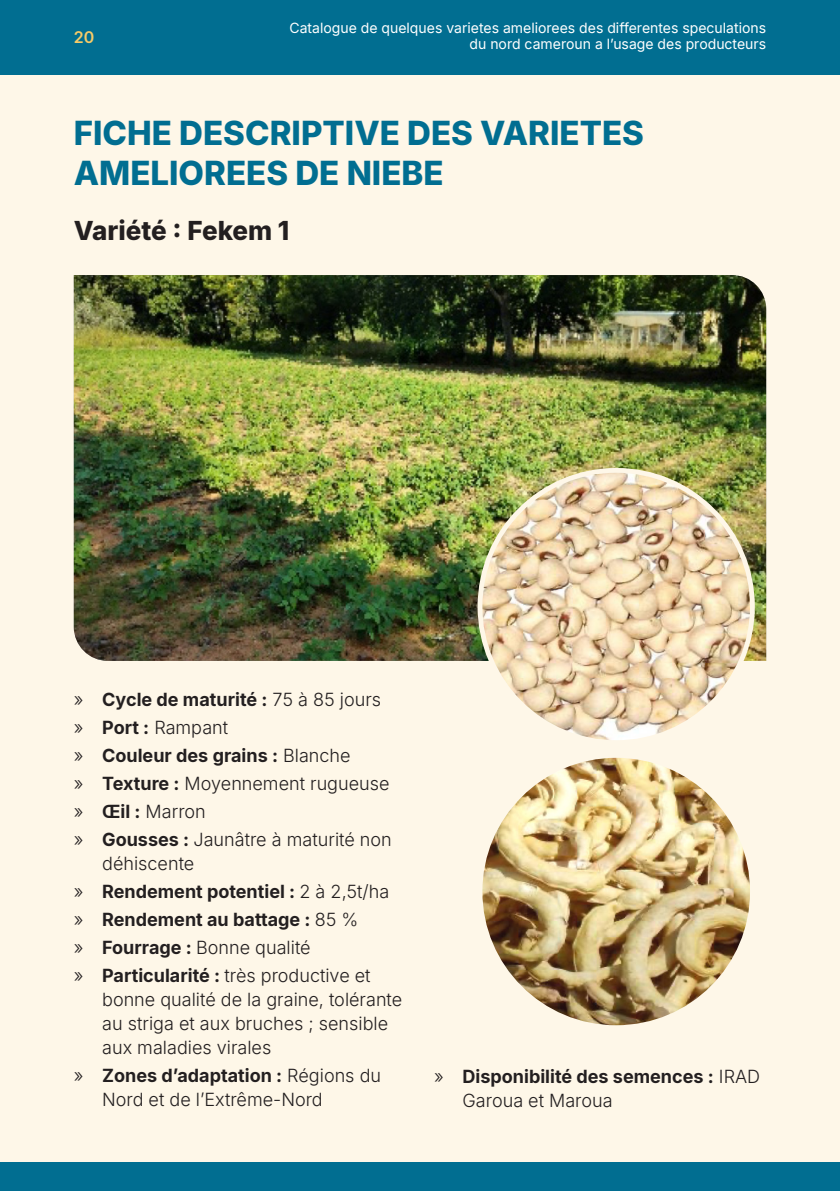
<style>
.page{position:relative;width:840px;height:1191px;background:#fff}
.page>*{position:absolute;margin:0;border:0;box-sizing:border-box;transform-origin:0 0}
.HEADER_0{font:800 33px/39.6px "Inter";color:#016e91}
.HEADER_1{font:800 26px "Inter";color:#231f20}
.t1{font:300 18px/24px "Inter";color:#231f20}
.t2{font:700 18px/24px "Inter";color:#231f20}
.t3{font:600 16px "Inter";color:#f7cb68}
.t4{font:14px/16.8px "Inter";color:#fff;text-align:right}
.s1{font-weight:300}
.s2{font-weight:700}
</style>
<div class="page">
<div style="left:0;top:0;width:839px;height:1191px;background:#fef7e8"></div>
<div style="left:0;top:0;width:839px;height:75px;background:#016e91"></div>
<div style="left:0;top:1162px;width:839px;height:29px;background:#016e91"></div>
<img style="left:74px;top:275px;width:691px;height:386px">
<img style="left:479px;top:470px;width:273px;height:272px;border-radius:136px">
<img style="left:479px;top:755px;width:273px;height:272px;border-radius:136px">
<p class="t3" style="left:74px;top:25px;width:22px">20</p>
<p class="t4" style="left:289px;top:19px;width:478px">Catalogue de quelques varietes ameliorees des differentes speculations du nord cameroun a l’usage des producteurs</p>
<p class="HEADER_0" style="left:74px;top:113px;width:571px">FICHE DESCRIPTIVE DES VARIETES<br>AMELIOREES DE NIEBE</p>
<p class="HEADER_1" style="left:74px;top:211px;width:217px">Variété : Fekem 1</p>
<p class="t2" style="left:74px;top:687px;width:309px"><span class="s1">»</span> Cycle de maturité : <span class="s1">75 à 85 jours</span></p>
<p class="t1" style="left:74px;top:715px;width:156px">» <span class="s2">Port :</span> Rampant</p>
<p class="t2" style="left:74px;top:743px;width:278px"><span class="s1">»</span> Couleur des grains : <span class="s1">Blanche</span></p>
<p class="t1" style="left:74px;top:771px;width:317px">» <span class="s2">Texture :</span> Moyennement rugueuse</p>
<p class="t1" style="left:74px;top:799px;width:133px">» <span class="s2">Œil :</span> Marron</p>
<p class="t1" style="left:102px;top:827px;width:291px;text-indent:-28px">» <span class="s2">Gousses :</span> Jaunâtre à maturité non déhiscente</p>
<p class="t2" style="left:74px;top:879px;width:317px"><span class="s1">»</span> Rendement potentiel : <span class="s1">2 à 2,5t/ha</span></p>
<p class="t2" style="left:74px;top:907px;width:286px"><span class="s1">»</span> Rendement au battage : <span class="s1">85 %</span></p>
<p class="t1" style="left:74px;top:935px;width:238px">» <span class="s2">Fourrage :</span> Bonne qualité</p>
<p class="t1" style="left:102px;top:963px;width:301px;text-indent:-28px">» <span class="s2">Particularité :</span> très productive et bonne qualité de la graine, tolérante au striga et aux bruches ; sensible aux maladies virales</p>
<p class="t1" style="left:102px;top:1063px;width:280px;text-indent:-28px">» <span class="s2">Zones d’adaptation :</span> Régions du<br>Nord et de l’Extrême-Nord</p>
<p class="t2" style="left:462px;top:1063px;width:299px;text-indent:-28px"><span class="s1">»</span> Disponibilité des semences : <span class="s1">IRAD<br>Garoua et Maroua</span></p>
</div>
